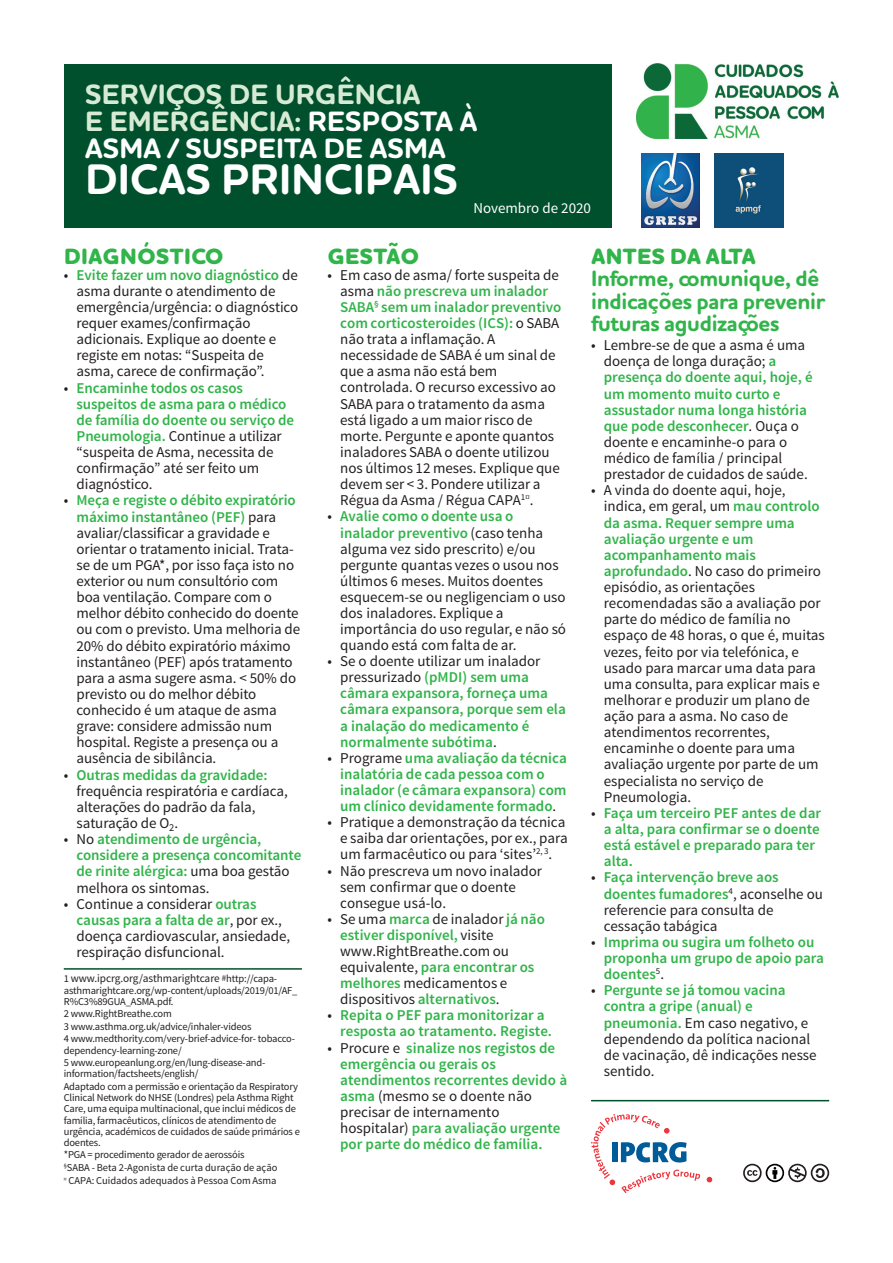
<style>
.page{position:relative;width:893px;height:1263px;background:#fff}
.page>*{position:absolute;margin:0;border:0;box-sizing:border-box;transform-origin:0 0}
.t1{font:700 43.5px "Houschka Rounded Alt";letter-spacing:.005em;color:#fff}
.t2{font:700 28.5px/26.5px "Houschka Rounded Alt";letter-spacing:.005em;color:#d7ebd4}
.t3{font:700 22.5px/22.5px "Houschka Rounded Alt";letter-spacing:-.01em;color:#31b44a}
.t4{font:800 22.5px "Houschka Rounded Alt";letter-spacing:.02em;color:#31b44a}
.t5{font:15px/16.2px "Source Sans Pro";color:#231f20}
.t6{font:600 15px/16px "Source Sans Pro";color:#31b44a}
.t7{font:15px "Source Sans Pro";color:#fff}
.t8{font:11.25px "Source Sans Pro";letter-spacing:-.005em;color:#231f20}
.t9{font:10.5px/12.6px "Source Sans Pro";letter-spacing:-.015em;color:#231f20}
.s1{color:#fff}
.s2{font-weight:600;color:#31b44a}
.s3{font-weight:400;color:#231f20}
.s4{font-size:10.5px}
.s5{font-size:9px}
</style>
<div class="page">
<div style="left:64px;top:64px;width:547px;height:164px;background:#00502d"></div>
<img style="left:637px;top:64px;width:201px;height:74px">
<img style="left:641px;top:153px;width:58px;height:74px">
<img style="left:714px;top:153px;width:70px;height:74px">
<svg style="left:707px;top:1177px;width:5px;height:5px"></svg>
<svg style="left:591px;top:1114px;width:109px;height:79px"></svg>
<hr style="left:64px;top:968px;width:238px;height:2px;background:#00502d">
<hr style="left:591px;top:1100px;width:238px;height:1px;background:#00502d">
<svg style="left:743px;top:1164px;width:86px;height:18px"></svg>
<h2 class="t2" style="left:85px;top:85px;width:394px">SERVIÇOS DE URGÊNCIA<br>E EMERGÊNCIA: <span class="s1">RESPOSTA À<br>ASMA / SUSPEITA DE ASMA</span></h2>
<h1 class="t1" style="left:85px;top:164px;width:374px">DICAS PRINCIPAIS</h1>
<p class="t7" style="left:473px;top:199px;width:119px">Novembro de 2020</p>
<h3 class="t4" style="left:64px;top:248px;width:161px">DIAGNÓSTICO</h3>
<p class="t5" style="left:77px;top:267px;width:223px;text-indent:-13px">• <span class="s2">Evite fazer um novo diagnóstico</span> de asma durante o atendimento de emergência/urgência: o diagnóstico requer exames/confirmação adicionais. Explique ao doente e registe em notas: “Suspeita de asma, carece de confirmação”.</p>
<p class="t6" style="left:77px;top:380px;width:219px;text-indent:-13px"><span class="s3">•</span> Encaminhe todos os casos suspeitos de asma para o médico de família do doente ou serviço de<br>Pneumologia. <span class="s3">Continue a utilizar “suspeita de Asma, necessita de confirmação” até ser feito um diagnóstico.</span></p>
<p class="t5" style="left:77px;top:493px;width:225px;text-indent:-13px">• <span class="s2">Meça e registe o débito expiratório máximo instantâneo (PEF)</span> para avaliar/classificar a gravidade e orientar o tratamento inicial. Trata&shy;se de um PGA*, por isso faça isto no exterior ou num consultório com boa ventilação. Compare com o melhor débito conhecido do doente ou com o previsto. Uma melhoria de<br>20% do débito expiratório máximo instantâneo (PEF) após tratamento para a asma sugere asma. &lt; 50% do previsto ou do melhor débito conhecido é um ataque de asma grave: considere admissão num hospital. Registe a presença ou a ausência de sibilância.</p>
<p class="t5" style="left:77px;top:767px;width:213px;text-indent:-13px">• <span class="s2">Outras medidas da gravidade: </span>frequência respiratória e cardíaca, alterações do padrão da fala, saturação de O<sub>2</sub>.</p>
<p class="t6" style="left:77px;top:831px;width:226px;text-indent:-13px"><span class="s3">• No</span> atendimento de urgência, considere a presença concomitante de rinite alérgica: <span class="s3">uma boa gestão melhora os sintomas.</span></p>
<p class="t5" style="left:77px;top:896px;width:215px;text-indent:-13px">• Continue a considerar <span class="s2">outras causas para a falta de ar</span>, por ex., doença cardiovascular, ansiedade, respiração disfuncional.</p>
<h3 class="t4" style="left:328px;top:248px;width:93px">GESTÃO</h3>
<p class="t5" style="left:340px;top:267px;width:223px;text-indent:-13px">• Em caso de asma/ forte suspeita de asma <span class="s2">não prescreva um inalador<br>SABA</span><sup>§</sup> <span class="s2">sem um inalador preventivo com corticosteroides (ICS):</span> o SABA não trata a inflamação. A necessidade de SABA é um sinal de que a asma não está bem controlada. O recurso excessivo ao<br>SABA para o tratamento da asma está ligado a um maior risco de morte. Pergunte e aponte quantos inaladores SABA o doente utilizou nos últimos 12 meses. Explique que devem ser &lt; 3. Pondere utilizar a<br>Régua da Asma / Régua CAPA<sup>1</sup><sup>¤</sup>.</p>
<p class="t5" style="left:340px;top:508px;width:227px;text-indent:-13px">• <span class="s2">Avalie como o doente usa o inalador preventivo</span> (caso tenha alguma vez sido prescrito) e/ou pergunte quantas vezes o usou nos últimos 6 meses. Muitos doentes esquecem-se ou negligenciam o uso dos inaladores. Explique a importância do uso regular, e não só quando está com falta de ar.</p>
<p class="t6" style="left:340px;top:654px;width:227px;text-indent:-13px"><span class="s3">• Se o doente utilizar um inalador pressurizado</span> (pMDI) sem uma câmara expansora, forneça uma câmara expansora, porque sem ela a inalação do medicamento é normalmente subótima<span class="s3">.</span></p>
<p class="t6" style="left:340px;top:750px;width:228px;text-indent:-13px"><span class="s3">• Programe</span> uma avaliação da técnica inalatória de cada pessoa com o inalador (e câmara expansora) com um clínico devidamente formado<span class="s3">.</span></p>
<p class="t5" style="left:340px;top:815px;width:229px;text-indent:-13px">• Pratique a demonstração da técnica e saiba dar orientações, por ex., para um farmacêutico ou para ‘sites’<sup>2,</sup> <sup>3</sup>.</p>
<p class="t5" style="left:340px;top:863px;width:203px;text-indent:-13px">• Não prescreva um novo inalador sem confirmar que o doente consegue usá-lo.</p>
<p class="t5" style="left:340px;top:911px;width:206px;text-indent:-13px">• Se uma <span class="s2">marca</span> de inalador <span class="s2">já não estiver disponível,</span> visite www.RightBreathe.com ou equivalente, <span class="s2">para encontrar os melhores</span> medicamentos e dispositivos <span class="s2">alternativos</span>.</p>
<p class="t6" style="left:340px;top:1008px;width:213px;text-indent:-13px"><span class="s3">•</span> Repita o PEF para monitorizar a resposta ao tratamento. Registe.</p>
<p class="t6" style="left:340px;top:1040px;width:228px;text-indent:-13px"><span class="s3">• Procure e</span> sinalize nos registos de emergência ou gerais os atendimentos recorrentes devido à asma <span class="s3">(mesmo se o doente não precisar de internamento hospitalar)</span> para avaliação urgente por parte do médico de família.</p>
<h3 class="t4" style="left:591px;top:248px;width:166px">ANTES DA ALTA</h3>
<h3 class="t3" style="left:591px;top:270px;width:236px">Informe, comunique, dê indicações para prevenir futuras agudizações</h3>
<p class="t5" style="left:604px;top:337px;width:210px;text-indent:-13px">• Lembre-se de que a asma é uma doença de longa duração; <span class="s2">a presença do doente aqui, hoje, é um momento muito curto e assustador numa longa história que pode desconhecer</span>. Ouça o doente e encaminhe-o para o médico de família / principal prestador de cuidados de saúde.</p>
<p class="t5" style="left:604px;top:482px;width:223px;text-indent:-13px">• A vinda do doente aqui, hoje, indica, em geral, um <span class="s2">mau controlo da asma. Requer sempre uma avaliação urgente e um acompanhamento mais aprofundado</span>. No caso do primeiro episódio, as orientações recomendadas são a avaliação por parte do médico de família no espaço de 48 horas, o que é, muitas vezes, feito por via telefónica, e usado para marcar uma data para uma consulta, para explicar mais e melhorar e produzir um plano de ação para a asma. No caso de atendimentos recorrentes, encaminhe o doente para uma avaliação urgente por parte de um especialista no serviço de<br>Pneumologia.</p>
<p class="t6" style="left:604px;top:805px;width:219px;text-indent:-13px"><span class="s3">•</span> Faça um terceiro PEF antes de dar a alta, para confirmar se o doente está estável e preparado para ter alta.</p>
<p class="t5" style="left:604px;top:870px;width:221px;text-indent:-13px">• <span class="s2">Faça intervenção breve aos doentes fumadores</span><sup>4</sup>, aconselhe ou referencie para consulta de cessação tabágica</p>
<p class="t6" style="left:604px;top:934px;width:222px;text-indent:-13px"><span class="s3">•</span> Imprima ou sugira um folheto ou proponha um grupo de apoio para doentes<sup>5</sup><span class="s3">.</span></p>
<p class="t5" style="left:604px;top:982px;width:214px;text-indent:-13px">• <span class="s2">Pergunte se já tomou vacina contra a gripe (anual) e pneumonia.</span> Em caso negativo, e dependendo da política nacional de vacinação, dê indicações nesse sentido.</p>
<p class="t8" style="left:64px;top:972px;width:215px"><span class="s4">1</span> www.ipcrg.org/asthmarightcare <span class="s5">#</span><span class="s4">http://capa-</span></p>
<p class="t9" style="left:64px;top:985px;width:235px;line-height:11.1px">asthmarightcare.org/wp-content/uploads/2019/01/AF_<br>R%C3%89GUA_ASMA.pdf.</p>
<p class="t9" style="left:64px;top:1008px;width:233px">2 www.RightBreathe.com<br>3 www.asthma.org.uk/advice/inhaler-videos<br>4 www.medthority.com/very-brief-advice-for- tobacco-</p>
<p class="t9" style="left:64px;top:1044px;width:203px">dependency-learning-zone/<br>5 www.europeanlung.org/en/lung-disease-and-</p>
<p class="t9" style="left:64px;top:1068px;width:236px">information/factsheets/english/<br>Adaptado com a permissão e orientação da Respiratory</p>
<p class="t9" style="left:64px;top:1092px;width:238px;line-height:11.2px">Clinical Network do NHSE (Londres) pela Asthma Right Care, uma equipa multinacional, que inclui médicos de família, farmacêuticos, clínicos de atendimento de urgência, académicos de cuidados de saúde primários e doentes.</p>
<p class="t9" style="left:64px;top:1149px;width:215px">*PGA = procedimento gerador de aerossóis<br><sup>§</sup>SABA - Beta 2-Agonista de curta duração de ação <sup>¤</sup> CAPA: Cuidados adequados à Pessoa Com Asma</p>
</div>
